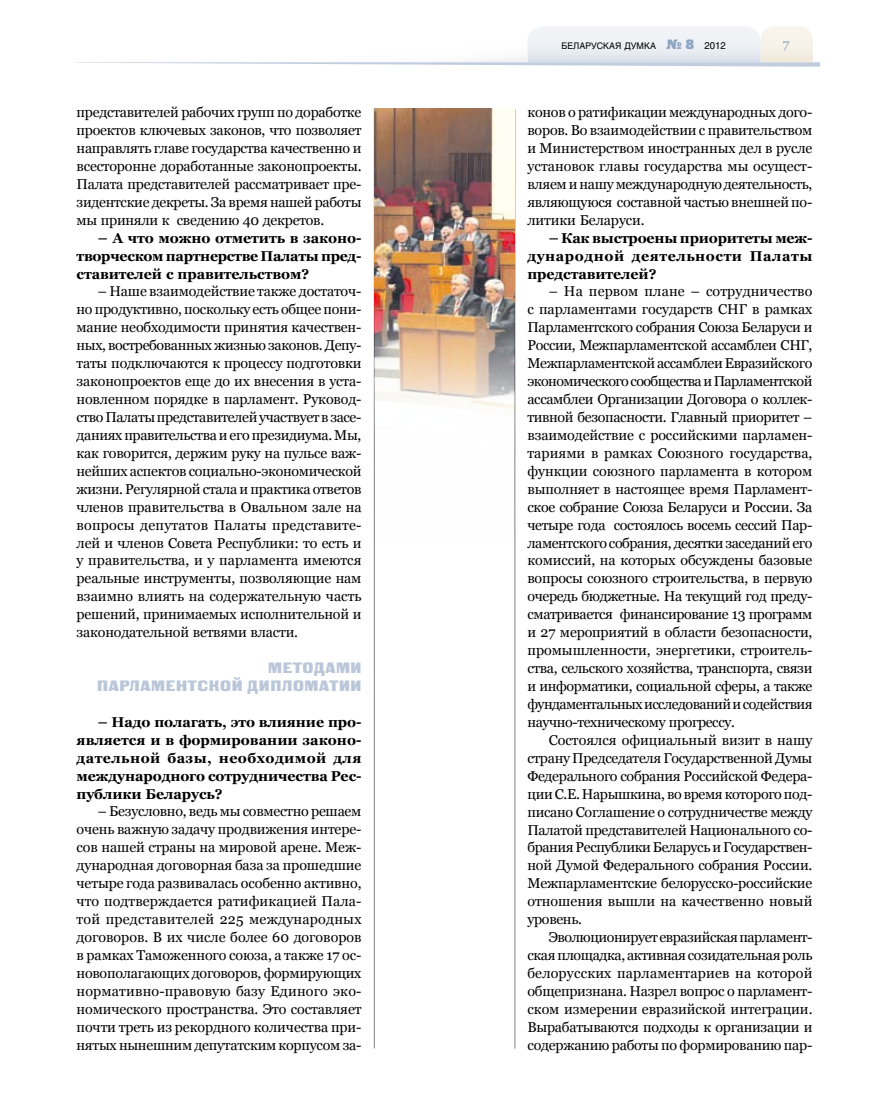
<style>
.page{position:relative;width:872px;height:1106px;background:#fff}
.page>*{position:absolute;margin:0;border:0;box-sizing:border-box;transform-origin:0 0}
.t1{font:15px/18px "Black Grotesk C";letter-spacing:.045em;color:#bac7d9;text-align:right}
.t2{font:14.25px/18px "Georgia";letter-spacing:-.015em;color:#000;text-align:justify}
.t3{font:700 14.25px/18px "Georgia";letter-spacing:-.01em;color:#000;text-align:justify}
.t4{font:700 13.5px "Georgia";color:#8ea5c2}
.t5{font:9px "Helios";color:#000}
.s1{font-family:"Black Grotesk C";font-size:13.5px;color:#8ea5c2}
.s2{font-size:9.75px}
</style>
<div class="page">
<hr style="left:374px;top:109px;width:1px;height:939px;background:#818084">
<hr style="left:514px;top:109px;width:1px;height:939px;background:#818084">
<svg style="left:77px;top:26px;width:743px;height:41px"></svg>
<img style="left:374px;top:109px;width:140px;height:430px">
<p class="t2" style="left:77px;top:103px;width:286px">представителей рабочих групп по доработке проектов ключевых законов, что позволяет направлять главе государства качественно и всесторонне доработанные законопроекты.<br>Палата представителей рассматривает пре&shy;зидентские декреты. За время нашей работы мы приняли к сведению 40 декретов.</p>
<p class="t3" style="left:77px;top:229px;width:286px;text-indent:21px">– А что можно отметить в законо&shy;творческом партнерстве Палаты пред&shy;ставителей с правительством?</p>
<p class="t2" style="left:77px;top:282px;width:286px;text-indent:21px">– Наше взаимодействие также достаточ&shy;но продуктивно, поскольку есть общее пони&shy;мание необходимости принятия качествен&shy;ных, востребованных жизнью законов. Депу&shy;таты подключаются к процессу подготовки законопроектов еще до их внесения в уста&shy;новленном порядке в парламент. Руковод&shy;ство Палаты представителей участвует в засе&shy;даниях правительства и его президиума. Мы, как говорится, держим руку на пульсе важ&shy;нейших аспектов социально-экономической жизни. Регулярной стала и практика ответов членов правительства в Овальном зале на вопросы депутатов Палаты представите&shy;лей и членов Совета Республики: то есть и у правительства, и у парламента имеются реальные инструменты, позволяющие нам взаимно влиять на содержательную часть решений, принимаемых исполнительной и законодательной ветвями власти.</p>
<p class="t1" style="left:97px;top:658px;width:266px">МЕТОДАМИ<br>ПАРЛАМЕНТСКОЙ ДИПЛОМАТИИ</p>
<p class="t3" style="left:77px;top:713px;width:286px;text-indent:21px">– Надо полагать, это влияние про&shy;является и в формировании законо&shy;дательной базы, необходимой для международного сотрудничества Рес&shy;публики Беларусь?</p>
<p class="t2" style="left:77px;top:802px;width:286px;text-indent:21px">– Безусловно, ведь мы совместно решаем очень важную задачу продвижения интере&shy;сов нашей страны на мировой арене. Меж&shy;дународная договорная база за прошедшие четыре года развивалась особенно активно, что подтверждается ратификацией Пала&shy;той представителей 225 международных договоров. В их числе более 60 договоров в рамках Таможенного союза, а также 17 ос&shy;новополагающих договоров, формирующих нормативно-правовую базу Единого эко&shy;номического пространства. Это составляет почти треть из рекордного количества при&shy;нятых нынешним депутатским корпусом за-</p>
<p class="t5" style="left:561px;top:40px;width:166px">БЕЛАРУСКАЯ ДУМКА <span class="s1">№ 8</span> <span class="s2">2012</span></p>
<p class="t4" style="left:782px;top:36px;width:9px">7</p>
<p class="t2" style="left:527px;top:103px;width:286px">конов о ратификации международных дого&shy;воров. Во взаимодействии с правительством и Министерством иностранных дел в русле установок главы государства мы осущест&shy;вляем и нашу международную деятельность, являющуюся составной частью внешней по&shy;литики Беларуси.</p>
<p class="t3" style="left:527px;top:229px;width:286px;text-indent:21px">– Как выстроены приоритеты меж&shy;дународной деятельности Палаты представителей?</p>
<p class="t2" style="left:527px;top:282px;width:286px;text-indent:21px">– На первом плане – сотрудничество с парламентами государств СНГ в рамках Парламентского собрания Союза Беларуси и России, Межпарламентской ассамблеи СНГ, Межпарламентской ассамблеи Евразийского экономического сообщества и Парламентской ассамблеи Организации Договора о коллек&shy;тивной безопасности. Главный приоритет – взаимодействие с российскими парламен&shy;тариями в рамках Союзного государства, функции союзного парламента в котором выполняет в настоящее время Парламент&shy;ское собрание Союза Беларуси и России. За четыре года состоялось восемь сессий Пар&shy;ламентского собрания, десятки заседаний его комиссий, на которых обсуждены базовые вопросы союзного строительства, в первую очередь бюджетные. На текущий год преду&shy;сматривается финансирование 13 программ и 27 мероприятий в области безопасности, промышленности, энергетики, строитель&shy;ства, сельского хозяйства, транспорта, связи и информатики, социальной сферы, а также фундаментальных исследований и содействия научно-техническому прогрессу.</p>
<p class="t2" style="left:527px;top:731px;width:286px;text-indent:21px">Состоялся официальный визит в нашу страну Председателя Государственной Думы Федерального собрания Российской Федера&shy;ции С.Е. Нарышкина, во время которого под&shy;писано Соглашение о сотрудничестве между Палатой представителей Национального со&shy;брания Республики Беларусь и Государствен&shy;ной Думой Федерального собрания России.<br>Межпарламентские белорусско-российские отношения вышли на качественно новый уровень.</p>
<p class="t2" style="left:527px;top:928px;width:286px;text-indent:21px">Эволюционирует евразийская парламент&shy;ская площадка, активная созидательная роль белорусских парламентариев на которой общепризнана. Назрел вопрос о парламент&shy;ском измерении евразийской интеграции.<br>Вырабатываются подходы к организации и содержанию работы по формированию пар-</p>
</div>
